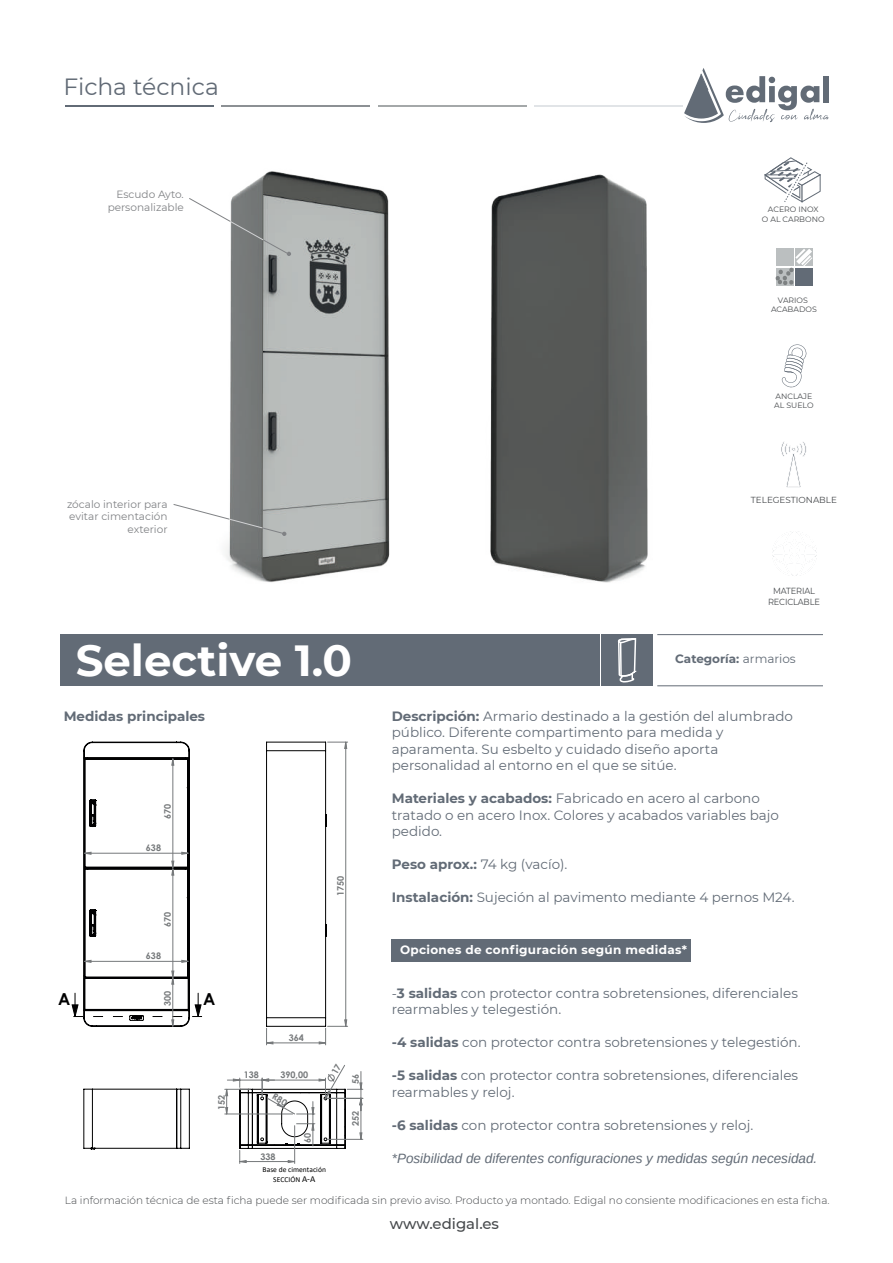
<style>
.page{position:relative;width:893px;height:1263px;background:#fff}
.page>*{position:absolute;margin:0;border:0;box-sizing:border-box;transform-origin:0 0}
.t1{font:700 43.5px "Montserrat";color:#fff}
.t2{font:23.4px "Montserrat";color:#626b76}
.t3{font:700 16.5px "Century Gothic";color:#000001}
.t4{font:500 14.85px "Montserrat";color:#46494c}
.t5{font:13.5px/16.5px "Montserrat";color:#626b76}
.t6{font:italic 13.5px "Liberation Sans";color:#626b76}
.t7{font:700 13.5px "Montserrat";color:#626b76}
.t8{font:700 12px "Montserrat";letter-spacing:.025em;color:#fff}
.t9{font:700 12px "Montserrat";color:#626b76}
.t10{font:300 10.5px "Montserrat";color:#46494c}
.t11{font:10.5px/12.6px "Montserrat";color:#808285;text-align:right}
.t12{font:700 9.15px "Century Gothic";color:#76797b}
.t13{font:8.85px/10.6px "Montserrat";letter-spacing:-.015em;color:#46494c;text-align:center;scale:.93 1}
.t14{font:8.85px "Montserrat";letter-spacing:-.015em;color:#46494c}
.t15{font:7.8px/9.3px "Montserrat";color:#46494c;text-align:center}
.t16{font:7.5px/9.4px "Calibri";color:#000001;text-align:center}
.s1{font-size:9.15px}
.s2{font-weight:400}
.s3{font-weight:700}
</style>
<div class="page">
<svg style="left:83px;top:1089px;width:107px;height:60px"></svg>
<svg style="left:266px;top:742px;width:82px;height:303px"></svg>
<svg style="left:71px;top:742px;width:131px;height:285px"></svg>
<img style="left:225px;top:171px;width:105px;height:412px">
<img style="left:330px;top:174px;width:464px;height:409px">
<hr style="left:65px;top:105px;width:149px;height:2px;background:#626b76">
<hr style="left:221px;top:105px;width:149px;height:2px;background:#8c9094">
<hr style="left:378px;top:105px;width:148px;height:2px;background:#a4a8a9">
<hr style="left:534px;top:105px;width:149px;height:2px;background:#e1e4e7">
<svg style="left:684px;top:68px;width:145px;height:55px"></svg>
<div style="left:601px;top:635px;width:52px;height:51px;background:#626b76"></div>
<svg style="left:617px;top:638px;width:20px;height:45px"></svg>
<div style="left:60px;top:635px;width:540px;height:51px;background:#626b76"></div>
<hr style="left:657px;top:634px;width:166px;height:1px;background:#626b76">
<hr style="left:657px;top:685px;width:166px;height:1px;background:#626b76">
<div style="left:392px;top:939px;width:299px;height:22px;background:#626b76"></div>
<svg style="left:189px;top:197px;width:102px;height:59px"></svg>
<svg style="left:173px;top:503px;width:114px;height:33px"></svg>
<svg style="left:764px;top:157px;width:57px;height:46px"></svg>
<svg style="left:781px;top:344px;width:26px;height:44px"></svg>
<div style="left:776px;top:268px;width:17px;height:18px;background:#bbbfc0"></div>
<div style="left:795px;top:268px;width:17px;height:18px;background:#626b76"></div>
<svg style="left:775px;top:244px;width:38px;height:41px"></svg>
<svg style="left:781px;top:441px;width:25px;height:50px"></svg>
<svg style="left:772px;top:531px;width:45px;height:45px"></svg>
<svg style="left:225px;top:1065px;width:138px;height:98px"></svg>
<h2 class="t2" style="left:63px;top:70px;width:157px">Ficha técnica</h2>
<p class="t11" style="left:108px;top:188px;width:78px">Escudo Ayto. personalizable</p>
<p class="t15" style="left:762px;top:205px;width:64px">ACERO INOX<br>O AL CARBONO</p>
<p class="t15" style="left:771px;top:295px;width:47px">VARIOS<br>ACABADOS</p>
<p class="t15" style="left:774px;top:391px;width:41px;text-align:left">ANCLAJE<br>AL SUELO</p>
<p class="t11" style="left:67px;top:497px;width:102px">zócalo interior para evitar cimentación exterior</p>
<h1 class="t1" style="left:76px;top:629px;width:278px">Selective 1.0</h1>
<p class="t7" style="left:64px;top:706px;width:143px">Medidas principales</p>
<p class="t12" style="left:161px;top:819px;width:17px;rotate:-90deg">670</p>
<p class="t12" style="left:146px;top:841px;width:17px">638</p>
<p class="t12" style="left:161px;top:927px;width:17px;rotate:-90deg">670</p>
<p class="t12" style="left:146px;top:949px;width:17px">638</p>
<p class="t3" style="left:58px;top:987px;width:14px">A</p>
<p class="t12" style="left:161px;top:1006px;width:17px;rotate:-90deg">300</p>
<p class="t3" style="left:203px;top:987px;width:14px">A</p>
<p class="t12" style="left:214px;top:1110px;width:17px;rotate:-90deg">152</p>
<p class="t12" style="left:334px;top:896px;width:22px;rotate:-90deg">1750</p>
<p class="t12" style="left:289px;top:1031px;width:17px">364</p>
<p class="t12" style="left:280px;top:1068px;width:29px">390,00</p>
<p class="t12" style="left:244px;top:1068px;width:17px">138</p>
<p class="t12" style="left:349px;top:1084px;width:12px;rotate:-90deg">56</p>
<p class="t12" style="left:301px;top:1143px;width:12px;rotate:-90deg">60</p>
<p class="t12" style="left:261px;top:1149px;width:17px">338</p>
<p class="t16" style="left:263px;top:1165px;width:65px">Base de cimentación<br>SECCIÓN <span class="s1">A-A</span></p>
<p class="t12" style="left:349px;top:1126px;width:17px;rotate:-90deg">252</p>
<p class="t14" style="left:751px;top:493px;width:88px">TELEGESTIONABLE</p>
<p class="t13" style="left:768px;top:585px;width:57px">MATERIAL<br>RECICLABLE</p>
<p class="t9" style="left:675px;top:650px;width:122px">Categoría: <span class="s2">armarios</span></p>
<p class="t5" style="left:392px;top:707px;width:403px"><span class="s3">Descripción:</span> Armario destinado a la gestión del alumbrado público. Diferente compartimento para medida y aparamenta. Su esbelto y cuidado diseño aporta personalidad al entorno en el que se sitúe.</p>
<p class="t5" style="left:392px;top:790px;width:389px"><span class="s3">Materiales y acabados:</span> Fabricado en acero al carbono tratado o en acero Inox. Colores y acabados variables bajo pedido.</p>
<p class="t5" style="left:392px;top:856px;width:177px"><span class="s3">Peso aprox.:</span> 74 kg (vacío).</p>
<p class="t5" style="left:392px;top:889px;width:404px"><span class="s3">Instalación:</span> Sujeción al pavimento mediante 4 pernos M24.</p>
<p class="t8" style="left:400px;top:941px;width:288px">Opciones de configuración según medidas*</p>
<p class="t5" style="left:392px;top:984px;width:408px">-<span class="s3">3 salidas</span> con protector contra sobretensiones, diferenciales rearmables y telegestión.</p>
<p class="t5" style="left:392px;top:1034px;width:410px"><span class="s3">-4 salidas</span> con protector contra sobretensiones y telegestión.</p>
<p class="t5" style="left:392px;top:1067px;width:408px"><span class="s3">-5 salidas</span> con protector contra sobretensiones, diferenciales rearmables y reloj.</p>
<p class="t5" style="left:392px;top:1116px;width:363px"><span class="s3">-6 salidas</span> con protector contra sobretensiones y reloj.</p>
<p class="t6" style="left:392px;top:1149px;width:427px">*Posibilidad de diferentes configuraciones y medidas según necesidad.</p>
<p class="t10" style="left:65px;top:1193px;width:766px">La información técnica de esta ficha puede ser modificada sin previo aviso. Producto ya montado. Edigal no consiente modificaciones en esta ficha.</p>
<p class="t4" style="left:390px;top:1213px;width:111px">www.edigal.es</p>
</div>
